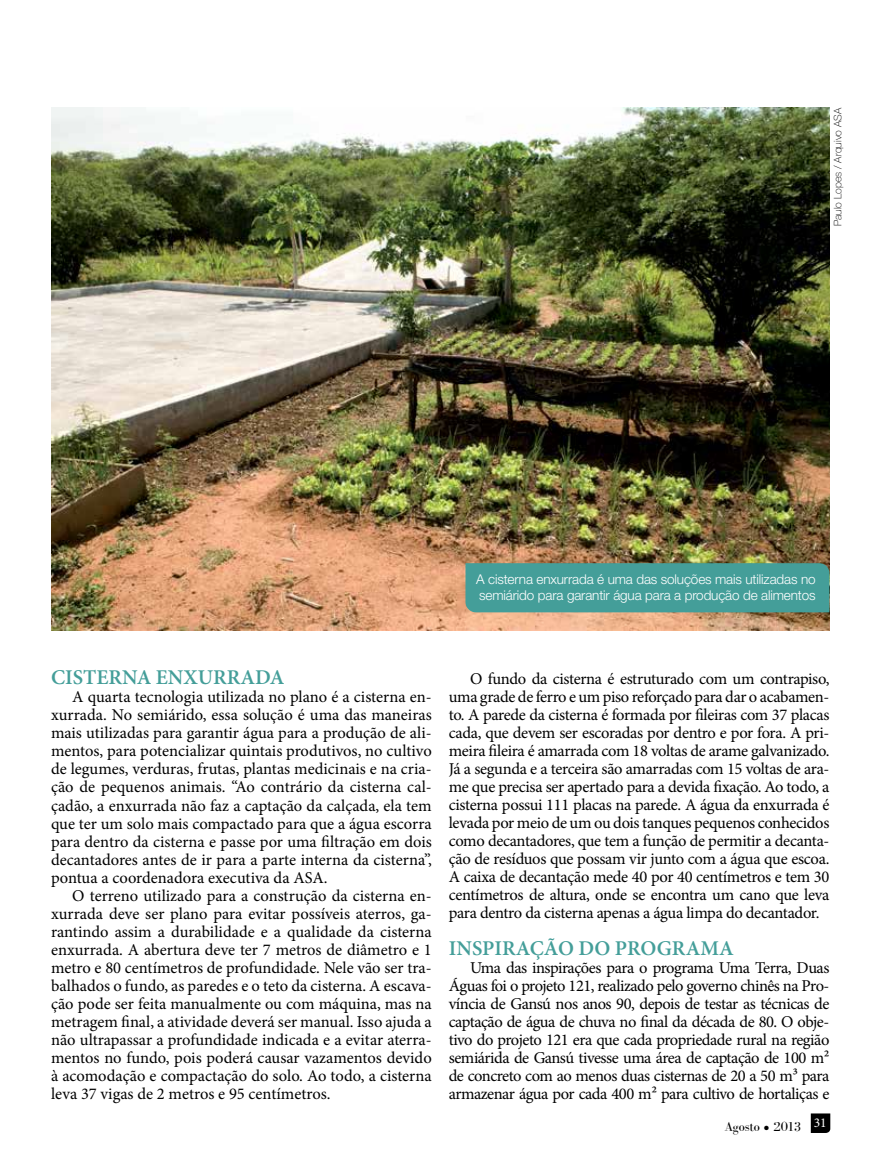
<style>
.page{position:relative;width:872px;height:1170px;background:#fff}
.page>*{position:absolute;margin:0;border:0;box-sizing:border-box;transform-origin:0 0}
.t1{font:600 21px "Minion Pro";color:#449e99}
.t2{font:16.5px/18px "Minion Pro";letter-spacing:-.015em;color:#000;text-align:justify}
.t3{font:300 13.5px/16.2px "Helvetica Neue";letter-spacing:-.01em;color:#fff}
.t4{font:13.5px "Bodoni FLF";letter-spacing:-.01em;color:#000}
.t5{font:100 10.5px "Helvetica Neue";color:#000}
</style>
<div class="page">
<svg style="left:810px;top:1113px;width:20px;height:19px"></svg>
<img style="left:51px;top:107px;width:778px;height:523px">
<div style="left:465px;top:563px;width:364px;height:49px;background:#449e99"></div>
<p class="t5" style="left:832px;top:226px;width:120px;rotate:-90deg">Paulo Lopes / Arquivo ASA</p>
<p class="t3" style="left:476px;top:570px;width:341px">A cisterna enxurrada é uma das soluções mais utilizadas no semiárido para garantir água para a produção de alimentos</p>
<p class="t1" style="left:51px;top:663px;width:235px">CISTERNA ENXURRADA</p>
<p class="t2" style="left:51px;top:688px;width:382px;text-indent:21px">A quarta tecnologia utilizada no plano é a cisterna en&shy;xurrada. No semiárido, essa solução é uma das maneiras mais utilizadas para garantir água para a produção de ali&shy;mentos, para potencializar quintais produtivos, no cultivo de legumes, verduras, frutas, plantas medicinais e na cria&shy;ção de pequenos animais. “Ao contrário da cisterna cal&shy;çadão, a enxurrada não faz a captação da calçada, ela tem que ter um solo mais compactado para que a água escorra para dentro da cisterna e passe por uma filtração em dois decantadores antes de ir para a parte interna da cisterna”, pontua a coordenadora executiva da ASA.</p>
<p class="t2" style="left:51px;top:886px;width:382px;text-indent:21px">O terreno utilizado para a construção da cisterna en&shy;xurrada deve ser plano para evitar possíveis aterros, ga&shy;rantindo assim a durabilidade e a qualidade da cisterna enxurrada. A abertura deve ter 7 metros de diâmetro e 1 metro e 80 centímetros de profundidade. Nele vão ser tra&shy;balhados o fundo, as paredes e o teto da cisterna. A escava&shy;ção pode ser feita manualmente ou com máquina, mas na metragem final, a atividade deverá ser manual. Isso ajuda a não ultrapassar a profundidade indicada e a evitar aterra&shy;mentos no fundo, pois poderá causar vazamentos devido à acomodação e compactação do solo. Ao todo, a cisterna leva 37 vigas de 2 metros e 95 centímetros.</p>
<p class="t2" style="left:449px;top:669px;width:382px;text-indent:21px">O fundo da cisterna é estruturado com um contrapiso, uma grade de ferro e um piso reforçado para dar o acabamen&shy;to. A parede da cisterna é formada por fileiras com 37 placas cada, que devem ser escoradas por dentro e por fora. A pri&shy;meira fileira é amarrada com 18 voltas de arame galvanizado.<br>Já a segunda e a terceira são amarradas com 15 voltas de ara&shy;me que precisa ser apertado para a devida fixação. Ao todo, a cisterna possui 111 placas na parede. A água da enxurrada é levada por meio de um ou dois tanques pequenos conhecidos como decantadores, que tem a função de permitir a decanta&shy;ção de resíduos que possam vir junto com a água que escoa.<br>A caixa de decantação mede 40 por 40 centímetros e tem 30 centímetros de altura, onde se encontra um cano que leva para dentro da cisterna apenas a água limpa do decantador.</p>
<p class="t1" style="left:449px;top:933px;width:286px">INSPIRAÇÃO DO PROGRAMA</p>
<p class="t2" style="left:449px;top:958px;width:382px;text-indent:21px">Uma das inspirações para o programa Uma Terra, Duas Águas foi o projeto 121, realizado pelo governo chinês na Pro&shy;víncia de Gansú nos anos 90, depois de testar as técnicas de captação de água de chuva no final da década de 80. O obje&shy;tivo do projeto 121 era que cada propriedade rural na região semiárida de Gansú tivesse uma área de captação de 100 m² de concreto com ao menos duas cisternas de 20 a 50 m³ para armazenar água por cada 400 m² para cultivo de hortaliças e</p>
<p class="t4" style="left:724px;top:1119px;width:104px">Agosto • 2013 <sup>31</sup></p>
</div>
